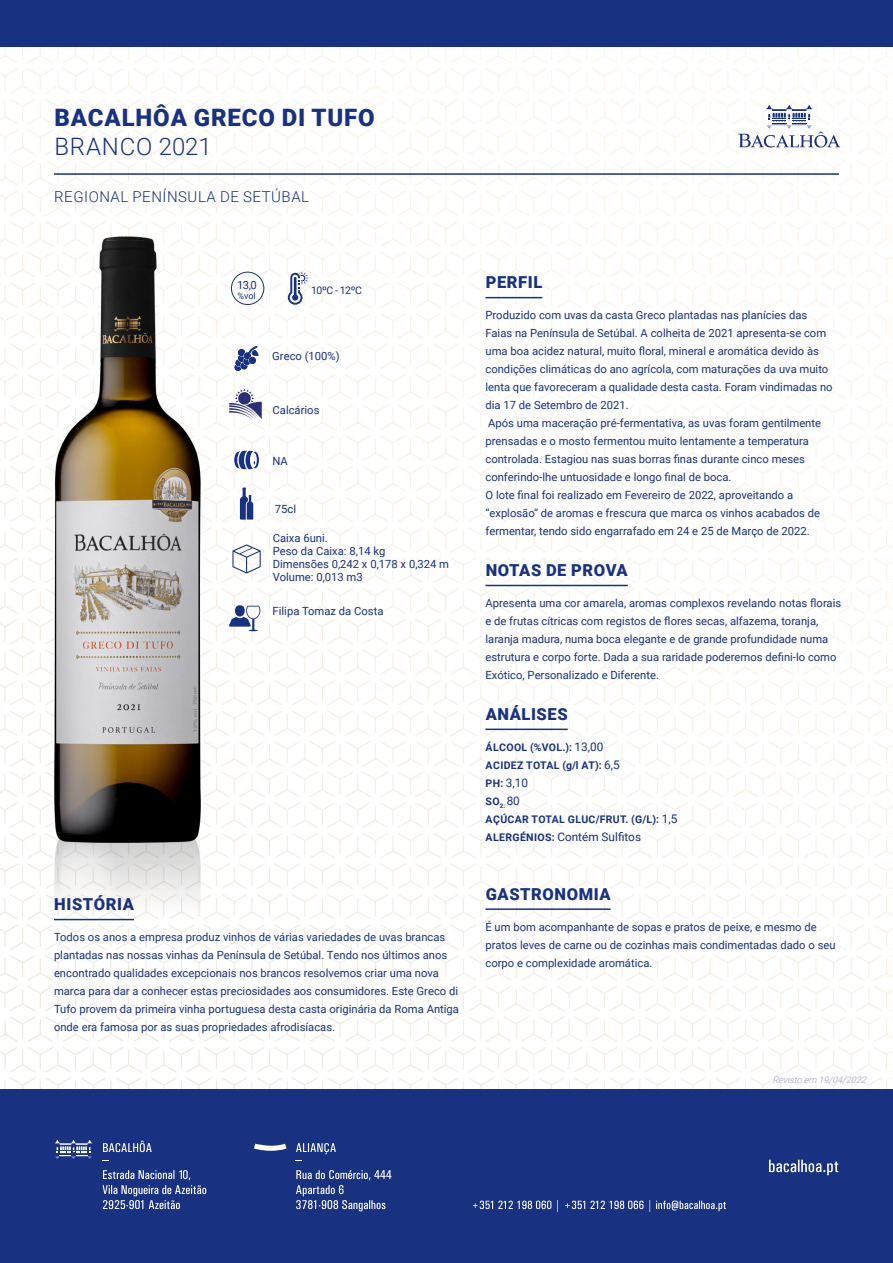
<style>
.page{position:relative;width:893px;height:1263px;background:#fff}
.page>*{position:absolute;margin:0;border:0;box-sizing:border-box;transform-origin:0 0}
.t1{font:900 24px "Roboto";letter-spacing:.035em;color:#183181}
.t2{font:300 24px "Roboto";letter-spacing:.035em;color:#183181}
.TITULOS_BLUE{font:900 16.5px "Roboto";letter-spacing:.035em;color:#183181}
.t3{font:300 15px "Roboto";letter-spacing:.035em;color:#183181}
.t4{font:11.85px "Roboto";color:#183181}
.t5{font:11.25px/18px "Roboto";color:#183181}
.t6{font:700 10.5px "Roboto";letter-spacing:.035em;color:#183181}
.t7{font:10.5px "Roboto";letter-spacing:-.04em;color:#183181}
.t8{font:italic 300 9px "Roboto";color:#999bc6}
.t9{font:9px "Roboto";color:#183181}
.s1{font-weight:400;font-size:11.85px}
.s2{font-weight:700;font-size:10.5px}
</style>
<div class="page">
<img style="left:0;top:47px;width:893px;height:1042px">
<div style="left:0;top:1089px;width:893px;height:174px;background:#183181"></div>
<div style="left:0;top:0;width:893px;height:47px;background:#183181"></div>
<svg style="left:473px;top:1200px;width:253px;height:12px"></svg>
<svg style="left:769px;top:1160px;width:69px;height:15px"></svg>
<svg style="left:55px;top:1140px;width:37px;height:19px"></svg>
<svg style="left:254px;top:1144px;width:33px;height:7px"></svg>
<svg style="left:296px;top:1170px;width:95px;height:41px"></svg>
<svg style="left:296px;top:1143px;width:40px;height:11px"></svg>
<svg style="left:102px;top:1170px;width:104px;height:39px"></svg>
<svg style="left:103px;top:1141px;width:49px;height:11px"></svg>
<svg style="left:229px;top:606px;width:31px;height:25px"></svg>
<hr style="left:54px;top:173px;width:785px;height:2px;background:#183181">
<svg style="left:738px;top:105px;width:102px;height:43px"></svg>
<hr style="left:485px;top:297px;width:57px;height:1px;background:#183181">
<hr style="left:485px;top:585px;width:143px;height:1px;background:#183181">
<hr style="left:485px;top:728px;width:83px;height:2px;background:#183181">
<hr style="left:485px;top:908px;width:126px;height:2px;background:#183181">
<svg style="left:232px;top:544px;width:29px;height:29px"></svg>
<svg style="left:234px;top:346px;width:25px;height:25px"></svg>
<svg style="left:234px;top:451px;width:25px;height:18px"></svg>
<svg style="left:240px;top:488px;width:13px;height:32px"></svg>
<div style="left:231px;top:272px;width:33px;height:33px;border:1px solid #183181;border-radius:50%"></div>
<svg style="left:288px;top:272px;width:20px;height:33px"></svg>
<img style="left:54px;top:842px;width:146px;height:247px">
<img style="left:54px;top:236px;width:146px;height:606px">
<svg style="left:229px;top:388px;width:33px;height:32px"></svg>
<p class="t1" style="left:54px;top:101px;width:322px">BACALHÔA GRECO DI TUFO</p>
<p class="t2" style="left:54px;top:130px;width:159px">BRANCO 2021</p>
<p class="t3" style="left:54px;top:187px;width:256px">REGIONAL PENÍNSULA DE SETÚBAL</p>
<p class="t5" style="left:237px;top:275px;width:21px">13,0</p>
<p class="t9" style="left:238px;top:290px;width:20px">%vol</p>
<p class="t7" style="left:311px;top:283px;width:52px">10ºC - 12ºC</p>
<p class="t5" style="left:272px;top:347px;width:69px">Greco (100%)</p>
<p class="t5" style="left:273px;top:400px;width:48px">Calcários</p>
<p class="t5" style="left:273px;top:451px;width:17px">NA</p>
<p class="t5" style="left:275px;top:500px;width:23px">75cl</p>
<p class="t5" style="left:273px;top:529px;width:57px">Caixa 6uni.</p>
<p class="t5" style="left:273px;top:542px;width:114px">Peso da Caixa: 8,14 kg</p>
<p class="t5" style="left:273px;top:554px;width:178px">Dimensões 0,242 x 0,178 x 0,324 m</p>
<p class="t5" style="left:273px;top:567px;width:92px">Volume: 0,013 m3</p>
<p class="t5" style="left:273px;top:602px;width:112px">Filipa Tomaz da Costa</p>
<p class="TITULOS_BLUE" style="left:54px;top:893px;width:81px">HISTÓRIA</p>
<p class="t5" style="left:54px;top:928px;width:407px">Todos os anos a empresa produz vinhos de várias variedades de uvas brancas plantadas nas nossas vinhas da Península de Setúbal. Tendo nos últimos anos encontrado qualidades excepcionais nos brancos resolvemos criar uma nova marca para dar a conhecer estas preciosidades aos consumidores. Este Greco di Tufo provem da primeira vinha portuguesa desta casta originária da Roma Antiga onde era famosa por as suas propriedades afrodisíacas.</p>
<p class="TITULOS_BLUE" style="left:486px;top:271px;width:58px">PERFIL</p>
<p class="t5" style="left:485px;top:306px;width:349px">Produzido com uvas da casta Greco plantadas nas planícies das Faias na Península de Setúbal. A colheita de 2021 apresenta-se com uma boa acidez natural, muito floral, mineral e aromática devido às condições climáticas do ano agrícola, com maturações da uva muito lenta que favoreceram a qualidade desta casta. Foram vindimadas no dia 17 de Setembro de 2021.</p>
<p class="t5" style="left:485px;top:414px;width:337px">Após uma maceração pré-fermentativa, as uvas foram gentilmente prensadas e o mosto fermentou muito lentamente a temperatura controlada. Estagiou nas suas borras finas durante cinco meses conferindo-lhe untuosidade e longo final de boca.</p>
<p class="t5" style="left:485px;top:486px;width:336px">O lote final foi realizado em Fevereiro de 2022, aproveitando a “explosão” de aromas e frescura que marca os vinhos acabados de fermentar, tendo sido engarrafado em 24 e 25 de Março de 2022.</p>
<p class="TITULOS_BLUE" style="left:486px;top:559px;width:144px">NOTAS DE PROVA</p>
<p class="t5" style="left:485px;top:594px;width:357px">Apresenta uma cor amarela, aromas complexos revelando notas florais e de frutas cítricas com registos de flores secas, alfazema, toranja, laranja madura, numa boca elegante e de grande profundidade numa estrutura e corpo forte. Dada a sua raridade poderemos defini-lo como Exótico, Personalizado e Diferente.</p>
<p class="TITULOS_BLUE" style="left:486px;top:703px;width:83px">ANÁLISES</p>
<p class="t6" style="left:486px;top:740px;width:119px">ÁLCOOL (%VOL.): <span class="s1">13,00</span></p>
<p class="t6" style="left:486px;top:758px;width:136px">ACIDEZ TOTAL (g/l AT): <span class="s1">6,5</span></p>
<p class="t4" style="left:486px;top:774px;width:44px"><span class="s2">PH:</span> 3,10</p>
<p class="t6" style="left:486px;top:794px;width:36px">SO<sub>2:</sub> <span class="s1">80</span></p>
<p class="t6" style="left:486px;top:812px;width:193px">AÇÚCAR TOTAL GLUC/FRUT. (G/L): <span class="s1">1,5</span></p>
<p class="t4" style="left:486px;top:828px;width:157px"><span class="s2">ALERGÉNIOS:</span> Contém Sulfitos</p>
<p class="TITULOS_BLUE" style="left:486px;top:882px;width:126px">GASTRONOMIA</p>
<p class="t5" style="left:485px;top:917px;width:352px">É um bom acompanhante de sopas e pratos de peixe, e mesmo de pratos leves de carne ou de cozinhas mais condimentadas dado o seu corpo e complexidade aromática.</p>
<p class="t8" style="left:773px;top:1074px;width:98px">Revistoem 19/04/2022</p>
</div>
